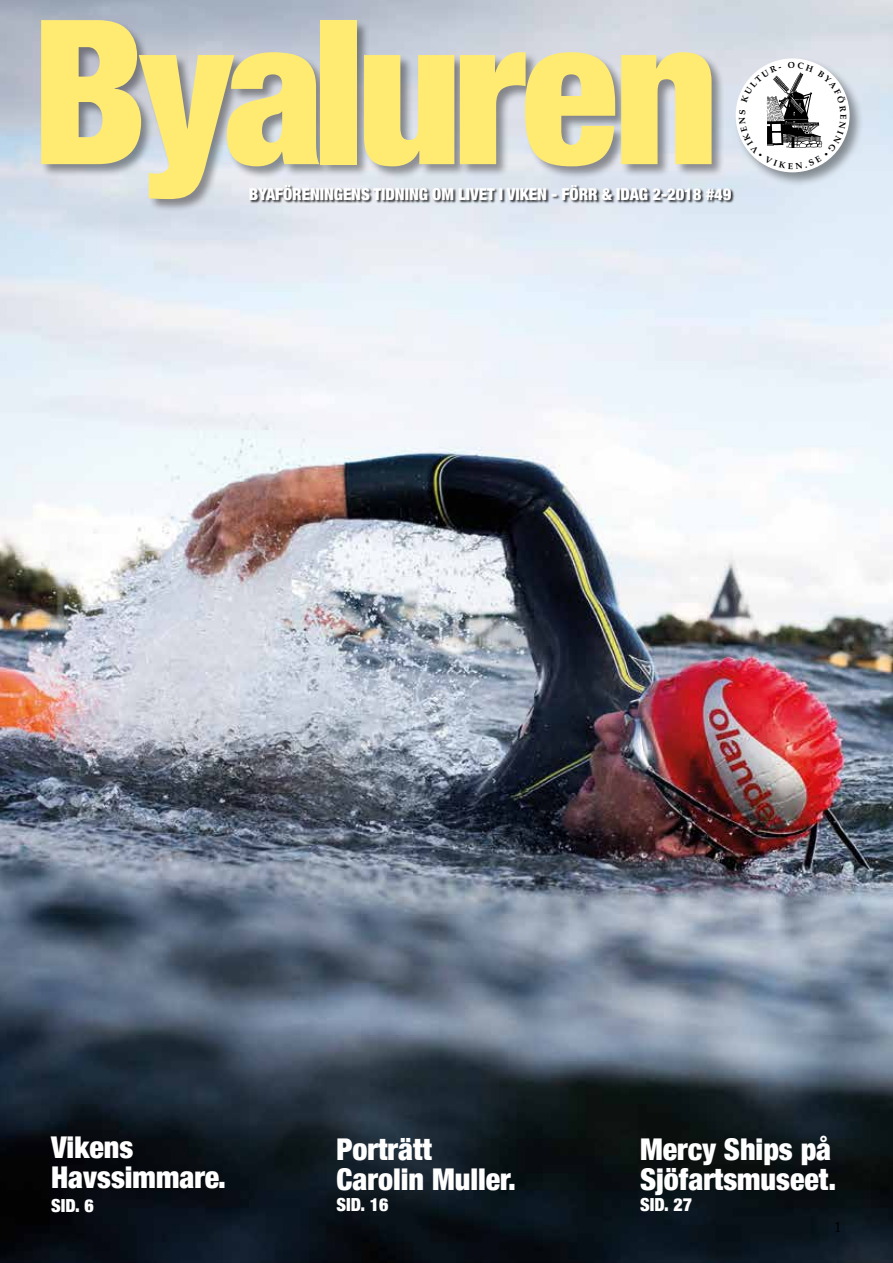
<style>
.page{position:relative;width:893px;height:1263px;background:#fff}
.page>*{position:absolute;margin:0;border:0;box-sizing:border-box;transform-origin:0 0}
.t1{font:900 condensed 201.75px "Helvetica Neue";letter-spacing:-.04em;color:#ffea72}
.t2{font:900 condensed 30px/30px "Helvetica Neue";color:#fff}
.t3{font:900 condensed 18px "Helvetica Neue";color:#fff}
.t4{font:900 condensed 16.5px "Helvetica Neue";color:#fff}
.t5{font:15px "Adobe Caslon Pro";color:#000}
</style>
<div class="page">
<img style="left:0;top:0;width:893px;height:1263px">
<div style="left:40px;top:20px;width:685px;height:193px;background:#000;opacity:.4"></div>
<div style="left:250px;top:185px;width:484px;height:19px;background:#000;opacity:.75"></div>
<div style="left:734px;top:57px;width:130px;height:130px;background:#000;opacity:.4"></div>
<svg style="left:739px;top:62px;width:107px;height:107px"></svg>
<h1 class="t1" style="left:31px;top:-74px;width:689px">Byaluren</h1>
<p class="t4" style="left:249px;top:181px;width:484px">BYAFÖRENINGENS TIDNING OM LIVET I VIKEN - FÖRR &amp; IDAG 2-2018 #49</p>
<p class="t2" style="left:51px;top:1131px;width:176px">Vikens<br>Havssimmare.</p>
<p class="t3" style="left:51px;top:1191px;width:44px">SID. 6</p>
<p class="t2" style="left:336px;top:1133px;width:181px">Porträtt<br>Carolin Muller.</p>
<p class="t3" style="left:336px;top:1190px;width:54px">SID. 16</p>
<p class="t2" style="left:640px;top:1133px;width:198px">Mercy Ships på<br>Sjöfartsmuseet.</p>
<p class="t3" style="left:640px;top:1190px;width:54px">SID. 27</p>
<p class="t5" style="left:834px;top:1218px;width:9px">1</p>
</div>
